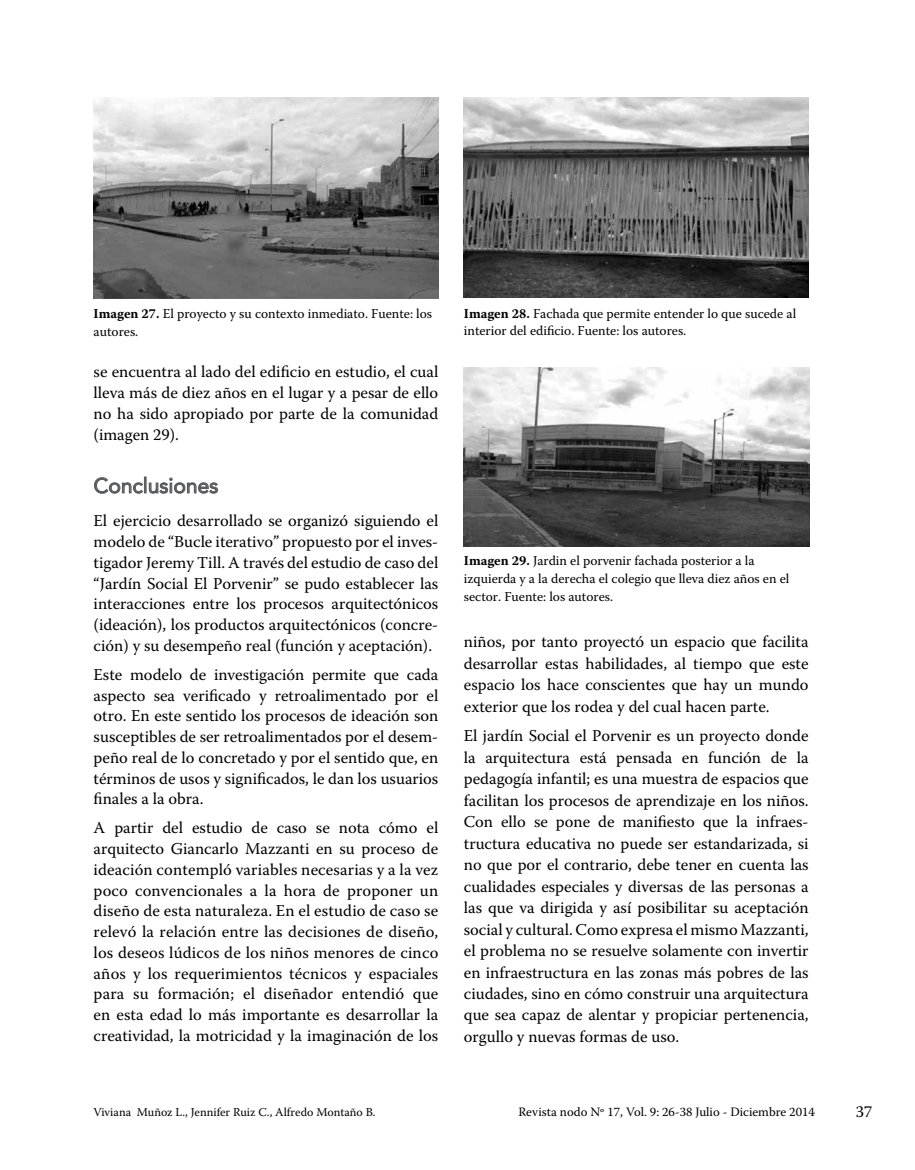
<style>
.page{position:relative;width:915px;height:1170px;background:#fff}
.page>*{position:absolute;margin:0;border:0;box-sizing:border-box;transform-origin:0 0}
.t1{font:21px "Avenir";color:#58595b}
.t2{font:16.5px/20.7px "Warnock Pro";color:#000;text-align:justify}
.t3{font:13.5px/18px "Warnock Pro";color:#000}
.t4{font:12.75px "Warnock Pro";color:#000}
.t5{font:12px "Warnock Pro";color:#000}
.s1{font-weight:700}
</style>
<div class="page">
<img style="left:463px;top:98px;width:345px;height:199px">
<img style="left:94px;top:98px;width:344px;height:200px">
<svg style="left:94px;top:476px;width:124px;height:18px"></svg>
<img style="left:463px;top:368px;width:345px;height:178px">
<p class="t3" style="left:94px;top:304px;width:340px"><span class="s1">Imagen 27.</span> El proyecto y su contexto inmediato. Fuente: los autores.</p>
<p class="t3" style="left:463px;top:305px;width:334px;line-height:16.5px"><span class="s1">Imagen 28.</span> Fachada que permite entender lo que sucede al interior del edificio. Fuente: los autores.</p>
<p class="t2" style="left:94px;top:361px;width:346px">se encuentra al lado del edificio en estudio, el cual lleva más de diez años en el lugar y a pesar de ello no ha sido apropiado por parte de la comunidad (imagen 29).</p>
<p class="t1" style="left:94px;top:468px;width:126px">Conclusiones</p>
<p class="t2" style="left:94px;top:510px;width:346px">El ejercicio desarrollado se organizó siguiendo el modelo de “Bucle iterativo” propuesto por el inves&shy;tigador Jeremy Till. A través del estudio de caso del “Jardín Social El Porvenir” se pudo establecer las interacciones entre los procesos arquitectónicos (ideación), los productos arquitectónicos (concre&shy;ción) y su desempeño real (función y aceptación).</p>
<p class="t2" style="left:94px;top:663px;width:346px">Este modelo de investigación permite que cada aspecto sea verificado y retroalimentado por el otro. En este sentido los procesos de ideación son susceptibles de ser retroalimentados por el desem&shy;peño real de lo concretado y por el sentido que, en términos de usos y significados, le dan los usuarios finales a la obra.</p>
<p class="t2" style="left:94px;top:817px;width:346px">A partir del estudio de caso se nota cómo el arquitecto Giancarlo Mazzanti en su proceso de ideación contempló variables necesarias y a la vez poco convencionales a la hora de proponer un diseño de esta naturaleza. En el estudio de caso se relevó la relación entre las decisiones de diseño, los deseos lúdicos de los niños menores de cinco años y los requerimientos técnicos y espaciales para su formación; el diseñador entendió que en esta edad lo más importante es desarrollar la creatividad, la motricidad y la imaginación de los</p>
<p class="t3" style="left:463px;top:551px;width:327px"><span class="s1">Imagen 29.</span> Jardin el porvenir fachada posterior a la izquierda y a la derecha el colegio que lleva diez años en el sector. Fuente: los autores.</p>
<p class="t2" style="left:463px;top:630px;width:346px;line-height:21.5px">niños, por tanto proyectó un espacio que facilita desarrollar estas habilidades, al tiempo que este espacio los hace conscientes que hay un mundo exterior que los rodea y del cual hacen parte.</p>
<p class="t2" style="left:463px;top:725px;width:346px;line-height:21.5px">El jardín Social el Porvenir es un proyecto donde la arquitectura está pensada en función de la pedagogía infantil; es una muestra de espacios que facilitan los procesos de aprendizaje en los niños.<br>Con ello se pone de manifiesto que la infraes&shy;tructura educativa no puede ser estandarizada, si no que por el contrario, debe tener en cuenta las cualidades especiales y diversas de las personas a las que va dirigida y así posibilitar su aceptación social y cultural. Como expresa el mismo Mazzanti, el problema no se resuelve solamente con invertir en infraestructura en las zonas más pobres de las ciudades, sino en cómo construir una arquitectura que sea capaz de alentar y propiciar pertenencia, orgullo y nuevas formas de uso.</p>
<p class="t5" style="left:94px;top:1104px;width:283px">Viviana Muñoz L., Jennifer Ruiz C., Alfredo Montaño B.</p>
<p class="t4" style="left:518px;top:1104px;width:298px">Revista nodo Nº 17, Vol. 9: 26-38 Julio - Diciembre 2014</p>
<p class="t2" style="left:855px;top:1100px;width:18px">37</p>
</div>
